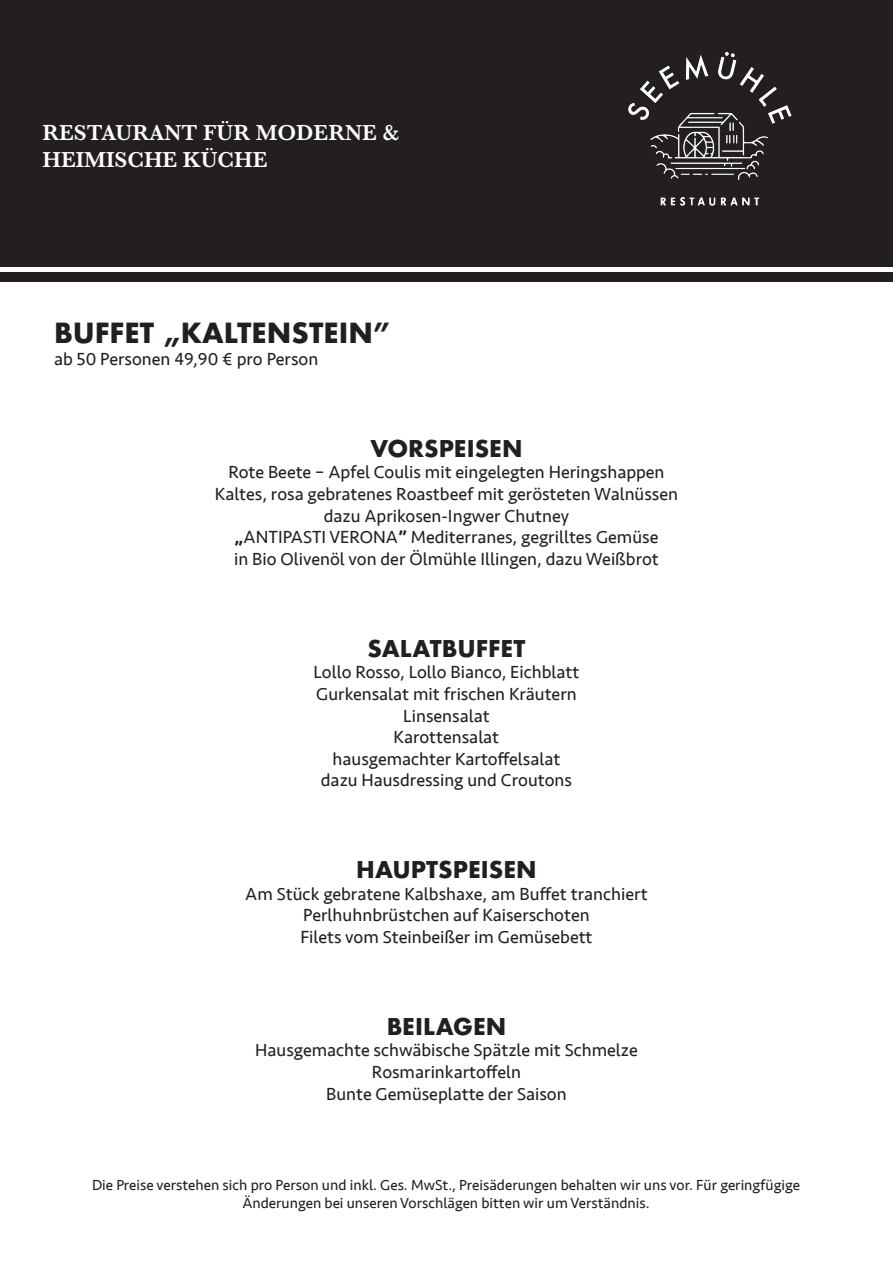
<style>
.page{position:relative;width:893px;height:1263px;background:#fff}
.page>*{position:absolute;margin:0;border:0;box-sizing:border-box;transform-origin:0 0}
.t1{font:700 27px "Futura";color:#231f20}
.t2{font:700 22.5px "Futura";color:#231f20}
.t3{font:600 22.5px/27px "Baskerville";color:#fff}
.t4{font:18px "Seravek";color:#231f20}
.t5{font:15px/18px "Seravek";color:#231f20;text-align:center}
.s1{font-weight:500}
</style>
<div class="page">
<div style="left:0;top:0;width:893px;height:267px;background:#231f20"></div>
<img style="left:628px;top:52px;width:164px;height:154px">
<div style="left:0;top:272px;width:893px;height:10px;background:#231f20"></div>
<div style="left:587px;top:11px;width:246px;height:246px;border:20px solid #231f20;border-radius:50%"></div>
<p class="t3" style="left:42px;top:119px;width:358px">RESTAURANT FÜR MODERNE &amp;<br>HEIMISCHE KÜCHE</p>
<p class="t1" style="left:54px;top:314px;width:338px">BUFFET „KALTENSTEIN”</p>
<p class="t4" style="left:54px;top:345px;width:266px">ab 50 Personen 49,90 € pro Person</p>
<p class="t2" style="left:370px;top:432px;width:154px">VORSPEISEN</p>
<p class="t4" style="left:228px;top:459px;width:438px">Rote Beete – Apfel Coulis mit eingelegten Heringshappen</p>
<p class="t4" style="left:215px;top:480px;width:465px">Kaltes, rosa gebratenes Roastbeef mit gerösteten Walnüssen</p>
<p class="t4" style="left:324px;top:502px;width:247px">dazu Aprikosen-Ingwer Chutney</p>
<p class="t4" style="left:235px;top:523px;width:425px"><span class="s1">„</span>ANTIPASTI VERONA<span class="s1">”</span> Mediterranes, gegrilltes Gemüse</p>
<p class="t4" style="left:234px;top:545px;width:426px">in Bio Olivenöl von der Ölmühle Illingen, dazu Weißbrot</p>
<p class="t2" style="left:368px;top:632px;width:159px">SALATBUFFET</p>
<p class="t4" style="left:314px;top:658px;width:267px">Lollo Rosso, Lollo Bianco, Eichblatt</p>
<p class="t4" style="left:316px;top:680px;width:262px">Gurkensalat mit frischen Kräutern</p>
<p class="t4" style="left:403px;top:702px;width:88px">Linsensalat</p>
<p class="t4" style="left:394px;top:723px;width:107px">Karottensalat</p>
<p class="t4" style="left:333px;top:745px;width:229px">hausgemachter Kartoffelsalat</p>
<p class="t4" style="left:321px;top:766px;width:253px">dazu Hausdressing und Croutons</p>
<p class="t2" style="left:356px;top:853px;width:182px">HAUPTSPEISEN</p>
<p class="t4" style="left:245px;top:880px;width:404px">Am Stück gebratene Kalbshaxe, am Buffet tranchiert</p>
<p class="t4" style="left:303px;top:901px;width:288px">Perlhuhnbrüstchen auf Kaiserschoten</p>
<p class="t4" style="left:300px;top:923px;width:294px">Filets vom Steinbeißer im Gemüsebett</p>
<p class="t2" style="left:387px;top:1010px;width:121px">BEILAGEN</p>
<p class="t4" style="left:255px;top:1036px;width:384px">Hausgemachte schwäbische Spätzle mit Schmelze</p>
<p class="t4" style="left:372px;top:1058px;width:151px">Rosmarinkartoffeln</p>
<p class="t4" style="left:326px;top:1080px;width:242px">Bunte Gemüseplatte der Saison</p>
<p class="t5" style="left:92px;top:1176px;width:709px">Die Preise verstehen sich pro Person und inkl. Ges. MwSt., Preisäderungen behalten wir uns vor. Für geringfügige<br>Änderungen bei unseren Vorschlägen bitten wir um Verständnis.</p>
</div>
